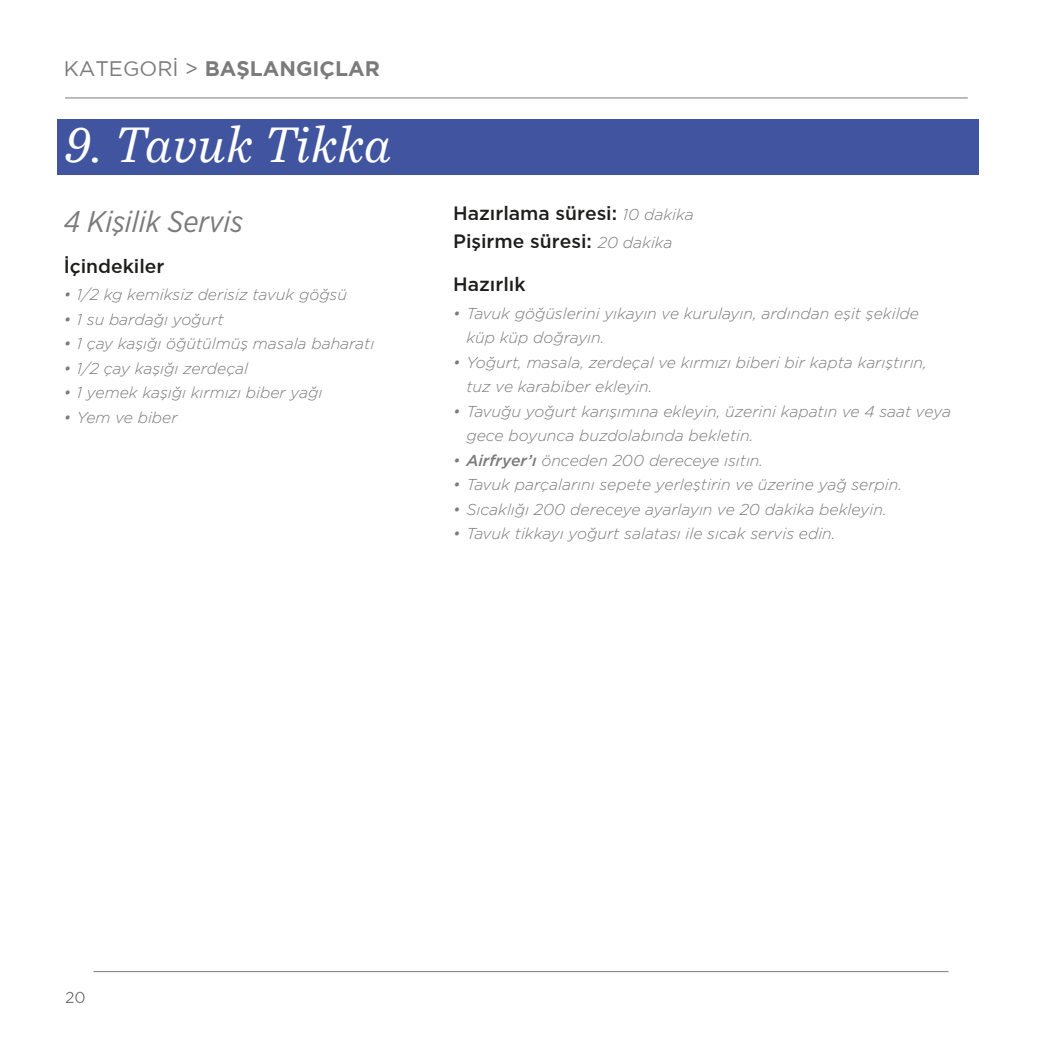
<style>
.page{position:relative;width:1042px;height:1042px;background:#fff}
.page>*{position:absolute;margin:0;border:0;box-sizing:border-box;transform-origin:0 0}
.t1{font:italic 49px "Bressay";color:#fff}
.t2{font:italic 29.75px "Gotham Narrow";color:#7c7b7b}
.t3{font:700 21px "Gotham TRUN";color:#7c7b7b}
.t4{font:500 19.25px/28px "Gotham TRUN";color:#1d1d1b}
.t5{font:15.75px/24.5px "Gotham Light Italic TR";color:#7c7b7b}
.s1{font-weight:400}
.s2{font-family:"Gotham Light Italic TR";font-weight:400;font-size:15.75px;color:#7c7b7b}
.s3{font-family:"Gotham Medium Italic TR"}
</style>
<div class="page">
<svg style="left:66px;top:992px;width:19px;height:11px"></svg>
<hr style="left:94px;top:971px;width:854px;height:1px;background:#7c7b7b">
<div style="left:58px;top:119px;width:921px;height:56px;background:#4054a0"></div>
<hr style="left:65px;top:97px;width:903px;height:1px;background:#7c7b7b">
<h3 class="t3" style="left:64px;top:56px;width:318px"><span class="s1">KATEGORİ &gt;</span> BAŞLANGIÇLAR</h3>
<h1 class="t1" style="left:64px;top:115px;width:329px">9. Tavuk Tikka</h1>
<h2 class="t2" style="left:64px;top:203px;width:181px">4 Kişilik Servis</h2>
<p class="t4" style="left:64px;top:251px;width:102px">İçindekiler</p>
<p class="t5" style="left:64px;top:282px;width:285px">• 1/2 kg kemiksiz derisiz tavuk göğsü</p>
<p class="t5" style="left:64px;top:307px;width:161px">• 1 su bardağı yoğurt</p>
<p class="t5" style="left:64px;top:331px;width:312px">• 1 çay kaşığı öğütülmüş masala baharatı</p>
<p class="t5" style="left:64px;top:356px;width:186px">• 1/2 çay kaşığı zerdeçal</p>
<p class="t5" style="left:64px;top:380px;width:260px">• 1 yemek kaşığı kırmızı biber yağı</p>
<p class="t5" style="left:64px;top:405px;width:116px">• Yem ve biber</p>
<p class="t4" style="left:453px;top:198px;width:242px">Hazırlama süresi: <span class="s2">10 dakika<br></span>Pişirme süresi: <span class="s2">20 dakika</span></p>
<p class="t4" style="left:453px;top:270px;width:74px">Hazırlık</p>
<p class="t5" style="left:466px;top:301px;width:454px;text-indent:-13px">• Tavuk göğüslerini yıkayın ve kurulayın, ardından eşit şekilde küp küp doğrayın.</p>
<p class="t5" style="left:466px;top:350px;width:462px;text-indent:-13px">• Yoğurt, masala, zerdeçal ve kırmızı biberi bir kapta karıştırın, tuz ve karabiber ekleyin.</p>
<p class="t5" style="left:466px;top:399px;width:486px;text-indent:-13px">• Tavuğu yoğurt karışımına ekleyin, üzerini kapatın ve 4 saat veya gece boyunca buzdolabında bekletin.</p>
<p class="t5" style="left:453px;top:448px;width:311px">• <span class="s3">Airfryer’ı</span> önceden 200 dereceye ısıtın.</p>
<p class="t5" style="left:453px;top:472px;width:450px">• Tavuk parçalarını sepete yerleştirin ve üzerine yağ serpin.</p>
<p class="t5" style="left:453px;top:497px;width:435px">• Sıcaklığı 200 dereceye ayarlayın ve 20 dakika bekleyin.</p>
<p class="t5" style="left:453px;top:521px;width:384px">• Tavuk tikkayı yoğurt salatası ile sıcak servis edin.</p>
</div>
